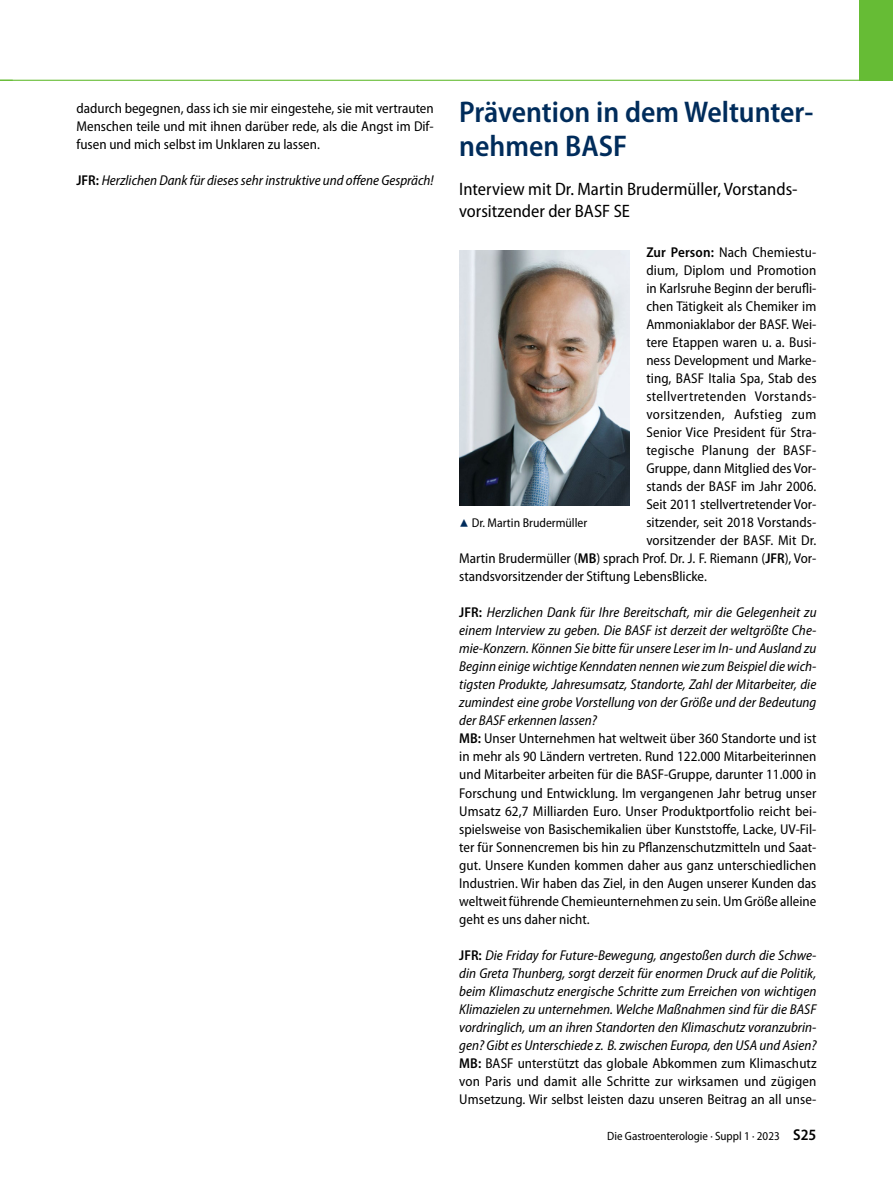
<style>
.page{position:relative;width:893px;height:1187px;background:#fff}
.page>*{position:absolute;margin:0;border:0;box-sizing:border-box;transform-origin:0 0}
.t1{font:600 semi-condensed 30px/33px "Myriad Pro";color:#002c5b}
.t2{font:semi-condensed 18px/21.8px "Myriad Pro";color:#000}
.t3{font:semi-condensed 14.25px/18px "Myriad Pro";color:#000;text-align:justify}
.t4{font:italic semi-condensed 14.25px/18px "Myriad Pro";color:#000;text-align:justify}
.t5{font:semi-condensed 14.25px "Myriad Pro";letter-spacing:.025em;color:#000}
.t6{font:semi-condensed 14.25px "Myriad Pro";letter-spacing:.03em;color:#000}
.t7{font:semi-condensed 14.25px "Myriad Pro";letter-spacing:.02em;color:#000}
.t8{font:semi-condensed 12.75px "Myriad Pro";color:#000}
.t9{font:semi-condensed 12px "Myriad Pro";color:#000}
.s1{font-weight:600;font-style:normal}
.s2{font-weight:600}
.s3{font-style:italic}
.s4{font-style:normal}
.s5{font-family:"Blik Buttons";font-stretch:normal;color:#002c5b}
.s6{font-weight:600;font-size:15.75px}
</style>
<div class="page">
<div style="left:859px;top:0;width:34px;height:81px;background:#66bc35"></div>
<hr style="left:0;top:80px;width:893px;height:1px;background:#66bc35">
<img style="left:459px;top:250px;width:170px;height:255px">
<p class="t3" style="left:77px;top:100px;width:359px">dadurch begegnen, dass ich sie mir eingestehe, sie mit vertrauten Menschen teile und mit ihnen darüber rede, als die Angst im Dif&shy;fusen und mich selbst im Unklaren zu lassen.</p>
<p class="t4" style="left:77px;top:172px;width:359px"><span class="s1">JFR:</span> Herzlichen Dank für dieses sehr instruktive und offene Gespräch!</p>
<h1 class="t1" style="left:459px;top:96px;width:356px">Prävention in dem Weltunter&shy;nehmen BASF</h1>
<p class="t2" style="left:459px;top:179px;width:340px">Interview mit Dr. Martin Brudermüller, Vorstands&shy;vorsitzender der BASF SE</p>
<p class="t3" style="left:646px;top:244px;width:172px"><span class="s2">Zur Person:</span> Nach Chemiestu-</p>
<p class="t3" style="left:646px;top:262px;width:172px">dium, Diplom und Promotion</p>
<p class="t3" style="left:646px;top:280px;width:172px">in Karlsruhe Beginn der berufli-</p>
<p class="t3" style="left:646px;top:298px;width:172px">chen Tätigkeit als Chemiker im</p>
<p class="t3" style="left:646px;top:316px;width:172px">Ammoniaklabor der BASF. Wei-</p>
<p class="t3" style="left:646px;top:334px;width:172px">tere Etappen waren u. a. Busi-</p>
<p class="t3" style="left:646px;top:352px;width:172px">ness Development und Marke-</p>
<p class="t3" style="left:646px;top:370px;width:172px">ting, BASF Italia Spa, Stab des</p>
<p class="t5" style="left:646px;top:389px;width:172px">stellvertretenden Vorstands-</p>
<p class="t6" style="left:646px;top:407px;width:172px">vorsitzenden, Aufstieg zum</p>
<p class="t3" style="left:646px;top:424px;width:172px">Senior Vice President für Stra-</p>
<p class="t7" style="left:646px;top:443px;width:172px">tegische Planung der BASF-</p>
<p class="t3" style="left:646px;top:460px;width:172px">Gruppe, dann Mitglied des Vor-</p>
<p class="t3" style="left:646px;top:478px;width:172px">stands der BASF im Jahr 2006.</p>
<p class="t3" style="left:646px;top:496px;width:172px">Seit 2011 stellvertretender Vor-</p>
<p class="t3" style="left:646px;top:514px;width:172px">sitzender, seit 2018 Vorstands-</p>
<p class="t3" style="left:646px;top:532px;width:172px">vorsitzender der BASF. Mit Dr.</p>
<p class="t3" style="left:459px;top:550px;width:359px">Martin Brudermüller (<span class="s2">MB</span>) sprach Prof. Dr. J. F. Riemann (<span class="s2">JFR</span>), Vor-</p>
<p class="t3" style="left:459px;top:568px;width:249px">standsvorsitzender der Stiftung LebensBlicke.</p>
<p class="t3" style="left:459px;top:604px;width:359px;text-align:left"><span class="s2">JFR:</span> <span class="s3">Herzlichen Dank für Ihre Bereitschaft, mir die Gelegenheit zu einem Interview zu geben. Die BASF ist derzeit der weltgrößte Che&shy;mie-Konzern. Können Sie bitte für unsere Leser im In- und Ausland zu Beginn einige wichtige Kenndaten nennen wie zum Beispiel die wich&shy;tigsten Produkte, Jahresumsatz, Standorte, Zahl der Mitarbeiter, die zumindest eine grobe Vorstellung von der Größe und der Bedeutung der BASF erkennen lassen?<br></span><span class="s2">MB:</span> Unser Unternehmen hat weltweit über 360 Standorte und ist in mehr als 90 Ländern vertreten. Rund 122.000 Mitarbeiterinnen und Mitarbeiter arbeiten für die BASF-Gruppe, darunter 11.000 in Forschung und Entwicklung. Im vergangenen Jahr betrug unser Umsatz 62,7 Milliarden Euro. Unser Produktportfolio reicht bei&shy;spielsweise von Basischemikalien über Kunststoffe, Lacke, UV-Fil&shy;ter für Sonnencremen bis hin zu Pflanzenschutzmitteln und Saat&shy;gut. Unsere Kunden kommen daher aus ganz unterschiedlichen Industrien. Wir haben das Ziel, in den Augen unserer Kunden das weltweit führende Chemieunternehmen zu sein. Um Größe alleine geht es uns daher nicht.</p>
<p class="t4" style="left:459px;top:946px;width:359px"><span class="s1">JFR:</span> Die Friday for Future-Bewegung, angestoßen durch die Schwe&shy;din Greta Thunberg, sorgt derzeit für enormen Druck auf die Politik, beim Klimaschutz energische Schritte zum Erreichen von wichtigen Klimazielen zu unternehmen. Welche Maßnahmen sind für die BASF vordringlich, um an ihren Standorten den Klimaschutz voranzubrin&shy;gen? Gibt es Unterschiede z. B. zwischen Europa, den USA und Asien?<br><span class="s1">MB:</span> <span class="s4">BASF unterstützt das globale Abkommen zum Klimaschutz von Paris und damit alle Schritte zur wirksamen und zügigen Umsetzung. Wir selbst leisten dazu unseren Beitrag an all unse-</span></p>
<p class="t8" style="left:459px;top:516px;width:130px"><span class="s5">8</span> Dr. Martin Brudermüller</p>
<p class="t9" style="left:607px;top:1129px;width:211px">Die Gastroenterologie · Suppl 1 · 2023 <span class="s6">S25</span></p>
</div>
